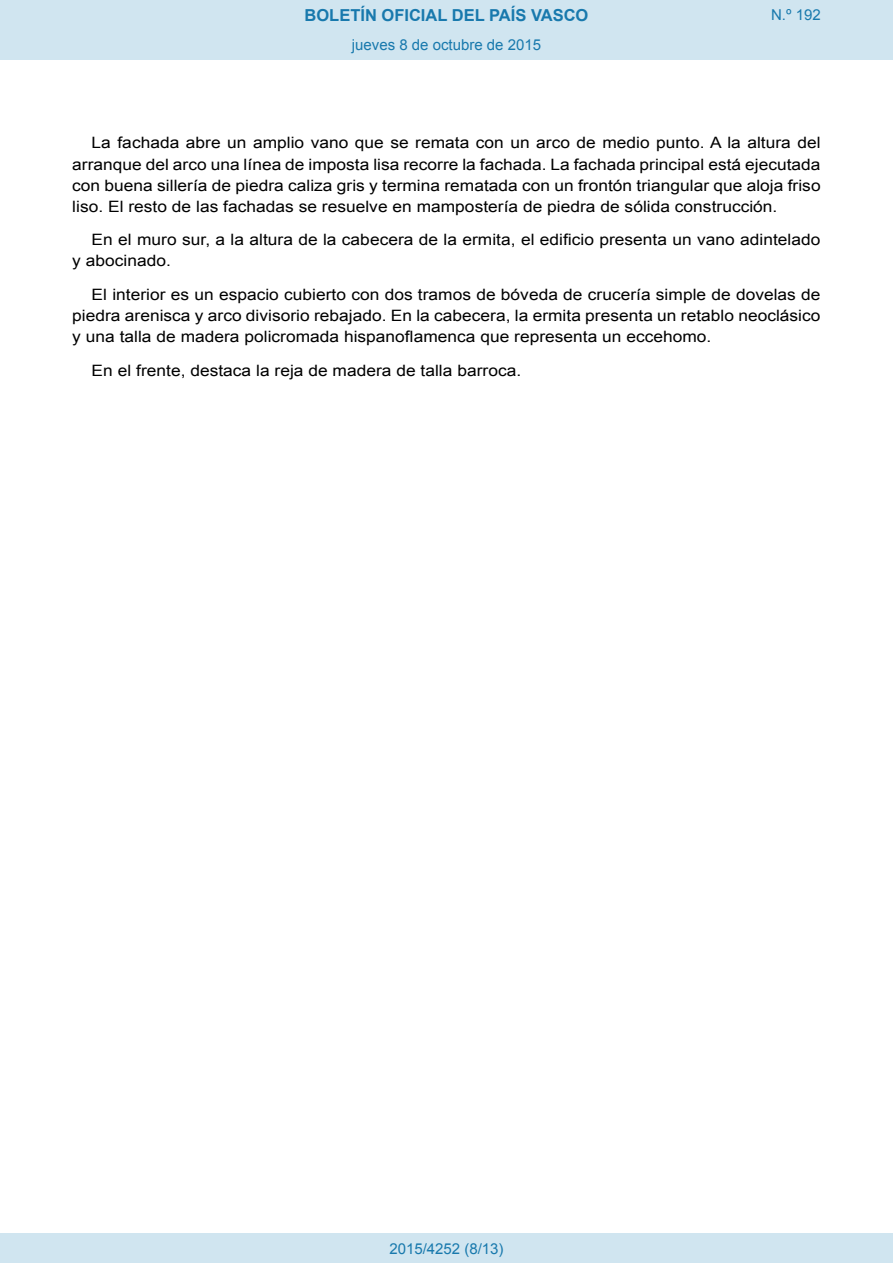
<style>
.page{position:relative;width:893px;height:1263px;background:#fff}
.page>*{position:absolute;margin:0;border:0;box-sizing:border-box;transform-origin:0 0}
.t1{font:700 16.5px "Arial";color:#1879ad}
.BOPVDetalle{font:15.6px/21.1px "Arial";color:#000;text-align:justify;scale:1.11 1}
.Paginacion_Centro{font:15px "Arial";color:#1879ad}
</style>
<div class="page">
<div style="left:0;top:0;width:893px;height:60px;background:#d0e5f0"></div>
<div style="left:0;top:1233px;width:893px;height:30px;background:#d0e5f0"></div>
<p class="t1" style="left:305px;top:4px;width:285px">BOLETÍN OFICIAL DEL PAÍS VASCO</p>
<p class="Paginacion_Centro" style="left:352px;top:35px;width:191px">jueves 8 de octubre de 2015</p>
<p class="Paginacion_Centro" style="left:771px;top:5px;width:51px">N.º 192</p>
<p class="BOPVDetalle" style="left:72px;top:132px;width:676px;text-indent:19px">La fachada abre un amplio vano que se remata con un arco de medio punto. A la altura del arranque del arco una línea de imposta lisa recorre la fachada. La fachada principal está ejecutada con buena sillería de piedra caliza gris y termina rematada con un frontón triangular que aloja friso liso. El resto de las fachadas se resuelve en mampostería de piedra de sólida construcción.</p>
<p class="BOPVDetalle" style="left:72px;top:230px;width:675px;text-indent:19px">En el muro sur, a la altura de la cabecera de la ermita, el edificio presenta un vano adintelado y abocinado.</p>
<p class="BOPVDetalle" style="left:72px;top:284px;width:676px;text-indent:19px">El interior es un espacio cubierto con dos tramos de bóveda de crucería simple de dovelas de piedra arenisca y arco divisorio rebajado. En la cabecera, la ermita presenta un retablo neoclásico y una talla de madera policromada hispanoflamenca que representa un eccehomo.</p>
<p class="BOPVDetalle" style="left:92px;top:360px;width:388px">En el frente, destaca la reja de madera de talla barroca.</p>
<p class="Paginacion_Centro" style="left:389px;top:1238px;width:116px">2015/4252 (8/13)</p>
</div>
